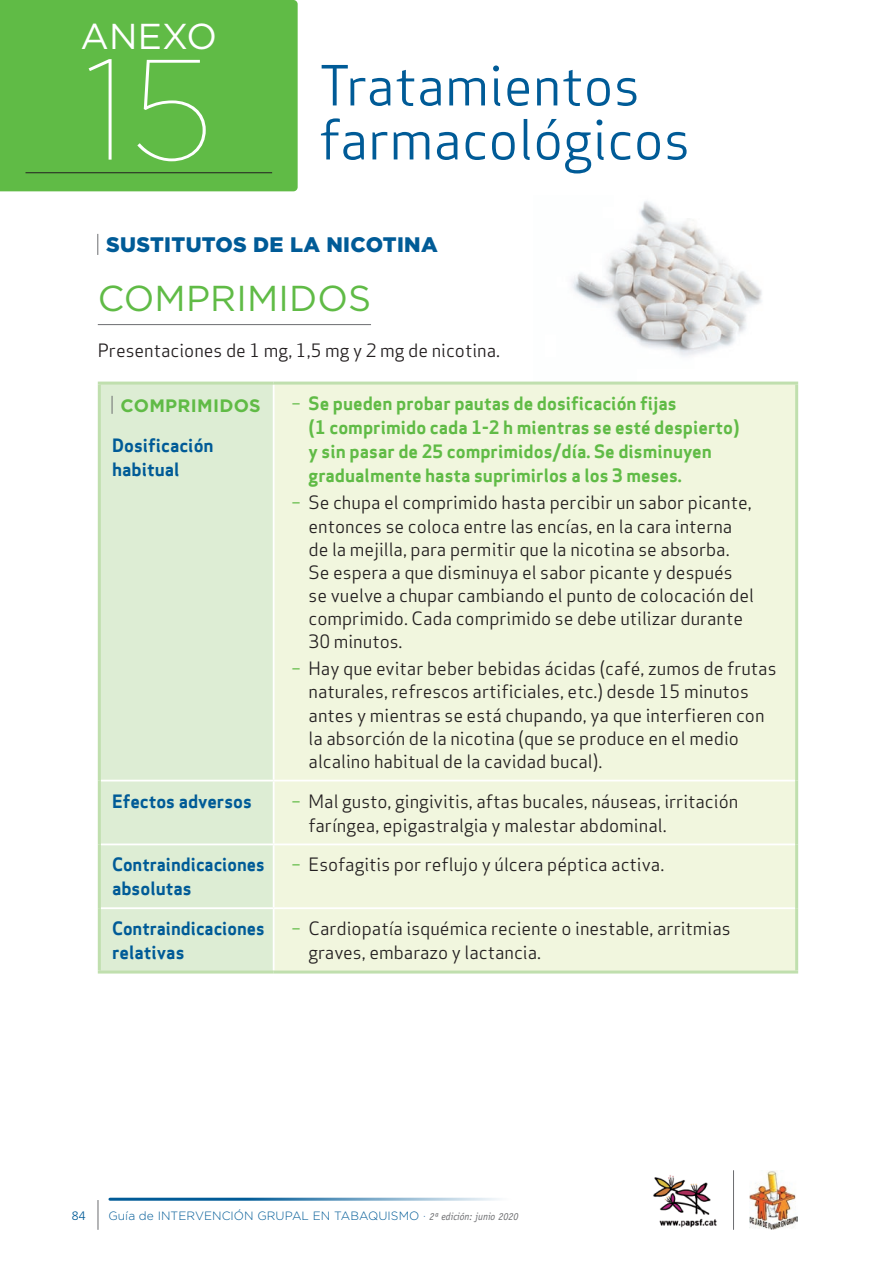
<style>
.page{position:relative;width:893px;height:1263px;background:#fff}
.page>*{position:absolute;margin:0;border:0;box-sizing:border-box;transform-origin:0 0}
.t1{font:100 142.5px "Gotham";color:#fff}
.t2{font:54px/54px "Apex Sans Book T";color:#005b97}
.t3{font:36px "Gotham";letter-spacing:.005em;color:#60bb46}
.t4{font:36px "Gotham";letter-spacing:.005em;color:#fff}
.t5{font:900 21px "Gotham";letter-spacing:.015em;color:#005b97}
.t6{font:18px/23.1px "Apex Sans Book T";color:#231f20}
.t7{font:18px/24px "Apex Sans Bold T";color:#60bb46}
.t8{font:18px/24px "Apex Sans Bold T";color:#005b97}
.t9{font:700 18px "Gotham";letter-spacing:.015em;color:#60bb46}
.t10{font:300 12.3px "Frutiger";color:#005b97}
.t11{font:300 12px "Gotham";letter-spacing:.005em;color:#005b97}
.s1{font-family:"Apex Sans Book T"}
.s2{color:#60bb46}
.s3{color:#3775aa}
.s4{font-family:"Officina Sans Std";font-weight:400;font-style:italic;font-size:10.5px;color:#6c6d70}
</style>
<div class="page">
<hr style="left:98px;top:1200px;width:1px;height:30px;background:#6c6d70">
<hr style="left:110px;top:1198px;width:401px;height:3px;background:#005b97">
<img style="left:653px;top:1175px;width:64px;height:53px">
<hr style="left:733px;top:1170px;width:1px;height:60px;background:#6c6d70">
<img style="left:749px;top:1171px;width:48px;height:58px">
<img style="left:533px;top:201px;width:266px;height:190px">
<div style="left:0;top:0;width:298px;height:191px;background:#60bb46"></div>
<hr style="left:26px;top:172px;width:246px;height:1px;background:#231f20">
<svg style="left:97px;top:234px;width:1px;height:21px"></svg>
<hr style="left:98px;top:324px;width:273px;height:1px;background:#6c6d70">
<div style="left:101px;top:385px;width:172px;height:585px;background:#ddedd4"></div>
<div style="left:275px;top:385px;width:520px;height:585px;background:#f1f6de"></div>
<hr style="left:101px;top:780px;width:173px;height:1px;background:#fff">
<hr style="left:274px;top:780px;width:521px;height:1px;background:#fff">
<hr style="left:101px;top:843px;width:173px;height:2px;background:#fff">
<hr style="left:274px;top:843px;width:521px;height:2px;background:#fff">
<hr style="left:101px;top:907px;width:173px;height:2px;background:#fff">
<hr style="left:274px;top:907px;width:521px;height:2px;background:#fff">
<hr style="left:98px;top:382px;width:176px;height:3px;background:#c0dfae">
<hr style="left:98px;top:385px;width:3px;height:396px;background:#c0dfae">
<hr style="left:274px;top:382px;width:524px;height:3px;background:#c0dfae">
<hr style="left:795px;top:385px;width:3px;height:396px;background:#c0dfae">
<hr style="left:98px;top:781px;width:3px;height:63px;background:#c0dfae">
<hr style="left:795px;top:781px;width:3px;height:63px;background:#c0dfae">
<hr style="left:98px;top:844px;width:3px;height:64px;background:#c0dfae">
<hr style="left:795px;top:844px;width:3px;height:64px;background:#c0dfae">
<hr style="left:98px;top:908px;width:3px;height:62px;background:#c0dfae">
<hr style="left:795px;top:908px;width:3px;height:62px;background:#c0dfae">
<hr style="left:98px;top:970px;width:176px;height:3px;background:#c0dfae">
<hr style="left:274px;top:970px;width:524px;height:3px;background:#c0dfae">
<svg style="left:112px;top:396px;width:1px;height:18px"></svg>
<h3 class="t4" style="left:81px;top:16px;width:138px">ANEXO</h3>
<h1 class="t1" style="left:84px;top:33px;width:131px">15</h1>
<h2 class="t2" style="left:319px;top:58px;width:373px">Tratamientos farmacológicos</h2>
<p class="t5" style="left:106px;top:233px;width:333px">SUSTITUTOS DE LA NICOTINA</p>
<h3 class="t3" style="left:98px;top:279px;width:275px">COMPRIMIDOS</h3>
<p class="t6" style="left:98px;top:338px;width:404px">Presentaciones de 1 mg, 1,5 mg y 2 mg de nicotina.</p>
<p class="t9" style="left:121px;top:395px;width:142px">COMPRIMIDOS</p>
<p class="t8" style="left:112px;top:433px;width:103px">Dosificación habitual</p>
<p class="t7" style="left:309px;top:391px;width:433px;text-indent:-17px"><span class="s1">−</span> Se pueden probar pautas de dosificación fijas<br>(1 comprimido cada 1-2 h mientras se esté despierto) y sin pasar de 25 comprimidos/día. Se disminuyen gradualmente hasta suprimirlos a los 3 meses.</p>
<p class="t6" style="left:309px;top:491px;width:447px;text-indent:-17px"><span class="s2">−</span> Se chupa el comprimido hasta percibir un sabor picante, entonces se coloca entre las encías, en la cara interna de la mejilla, para permitir que la nicotina se absorba.<br>Se espera a que disminuya el sabor picante y después se vuelve a chupar cambiando el punto de colocación del comprimido. Cada comprimido se debe utilizar durante 30 minutos.</p>
<p class="t6" style="left:309px;top:657px;width:469px;text-indent:-17px"><span class="s2">−</span> Hay que evitar beber bebidas ácidas (café, zumos de frutas naturales, refrescos artificiales, etc.) desde 15 minutos antes y mientras se está chupando, ya que interfieren con la absorción de la nicotina (que se produce en el medio alcalino habitual de la cavidad bucal).</p>
<p class="t8" style="left:112px;top:789px;width:141px">Efectos adversos</p>
<p class="t6" style="left:309px;top:789px;width:431px;line-height:24px;text-indent:-17px"><span class="s2">−</span> Mal gusto, gingivitis, aftas bucales, náuseas, irritación faríngea, epigastralgia y malestar abdominal.</p>
<p class="t8" style="left:112px;top:853px;width:154px">Contraindicaciones absolutas</p>
<p class="t6" style="left:292px;top:853px;width:374px"><span class="s2">−</span> Esofagitis por reflujo y úlcera péptica activa.</p>
<p class="t8" style="left:112px;top:916px;width:154px">Contraindicaciones relativas</p>
<p class="t6" style="left:309px;top:916px;width:424px;line-height:24px;text-indent:-17px"><span class="s2">−</span> Cardiopatía isquémica reciente o inestable, arritmias graves, embarazo y lactancia.</p>
<p class="t10" style="left:72px;top:1208px;width:15px">84</p>
<p class="t11" style="left:108px;top:1209px;width:411px">Guía de INTERVENCIÓN GRUPAL EN TABAQUISMO <span class="s3">·</span> <span class="s4">2ª edición: junio 2020</span></p>
</div>
